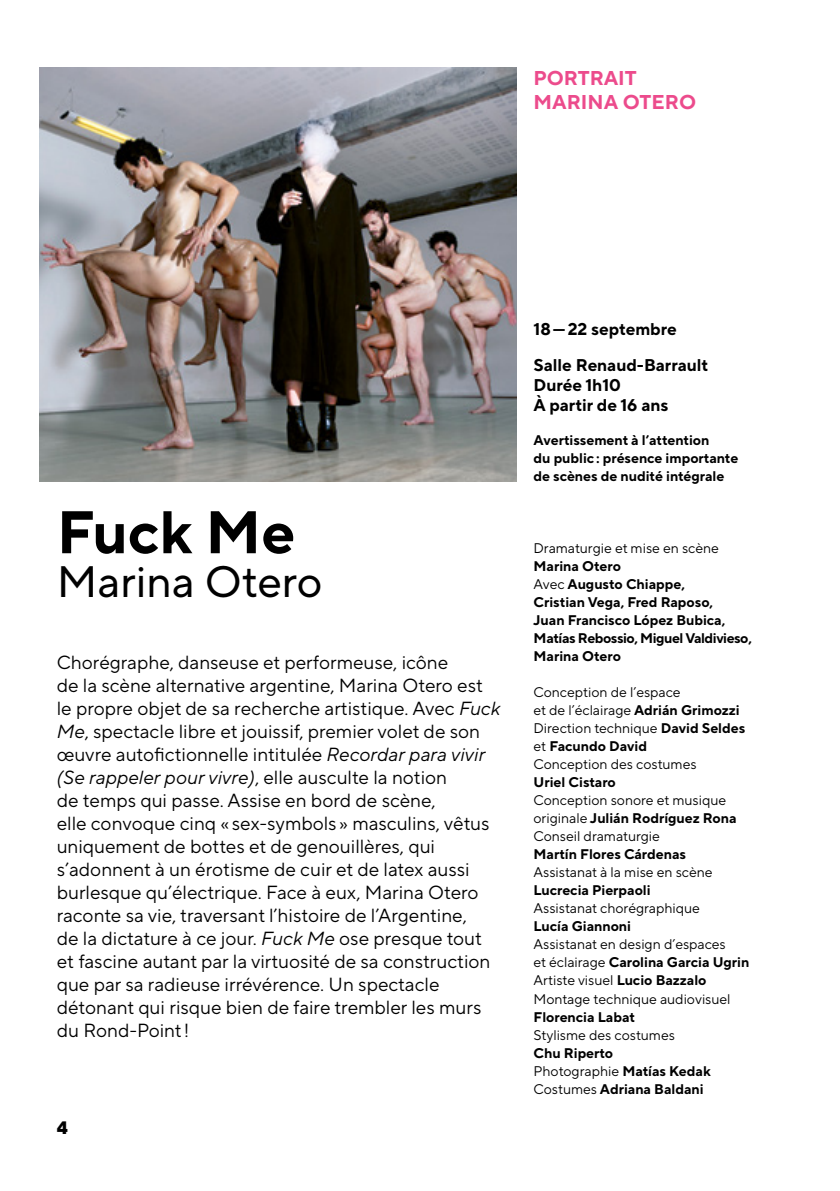
<style>
.page{position:relative;width:840px;height:1191px;background:#fff}
.page>*{position:absolute;margin:0;border:0;box-sizing:border-box;transform-origin:0 0}
.t1{font:700 60px "TT Norms Pro";color:#000}
.t2{font:44px "TT Norms Pro";color:#000}
.t3{font:700 20px/24px "TT Norms Pro";color:#ec4b8c}
.t4{font:19px/23px "TT Norms Pro";color:#000}
.t5{font:800 18px "TT Norms Pro";color:#000}
.t6{font:700 17px/35.8px "TT Norms Pro";color:#000}
.t7{font:14px/18px "TT Norms Pro";color:#000}
.t8{font:700 14px/18px "TT Norms Pro";color:#000}
.s1{font-style:italic}
.s2{font-weight:400}
.s3{font-weight:700}
</style>
<div class="page">
<img style="left:40px;top:67px;width:476px;height:414px">
<p class="t3" style="left:533px;top:66px;width:164px">PORTRAIT<br>MARINA OTERO</p>
<h1 class="t1" style="left:57px;top:488px;width:240px">Fuck Me</h1>
<h2 class="t2" style="left:57px;top:550px;width:267px">Marina Otero</h2>
<p class="t4" style="left:57px;top:650px;width:445px">Chorégraphe, danseuse et performeuse, icône<br>de la scène alternative argentine, Marina Otero est le propre objet de sa recherche artistique. Avec <span class="s1">Fuck Me</span>, spectacle libre et jouissif, premier volet de son œuvre autofictionnelle intitulée <span class="s1">Recordar para vivir (Se rappeler pour vivre)</span>, elle ausculte la notion<br>de temps qui passe. Assise en bord de scène,<br>elle convoque cinq « sex-symbols » masculins, vêtus uniquement de bottes et de genouillères, qui s’adonnent à un érotisme de cuir et de latex aussi burlesque qu’électrique. Face à eux, Marina Otero raconte sa vie, traversant l’histoire de l’Argentine,<br>de la dictature à ce jour. <span class="s1">Fuck Me</span> ose presque tout et fascine autant par la virtuosité de sa construction que par sa radieuse irrévérence. Un spectacle détonant qui risque bien de faire trembler les murs du Rond-Point!</p>
<p class="t5" style="left:57px;top:1114px;width:13px">4</p>
<p class="t6" style="left:533px;top:311px;width:176px">18—22 septembre<br>Salle Renaud-Barrault</p>
<p class="t6" style="left:533px;top:375px;width:136px;line-height:20px">Durée 1h10<br>À partir de 16 ans</p>
<p class="t8" style="left:533px;top:431px;width:206px">Avertissement à l’attention<br>du public: présence importante de scènes de nudité intégrale</p>
<p class="t7" style="left:533px;top:539px;width:187px">Dramaturgie et mise en scène</p>
<p class="t8" style="left:533px;top:557px;width:220px">Marina Otero<br><span class="s2">Avec</span> Augusto Chiappe,<br>Cristian Vega, Fred Raposo,<br>Juan Francisco López Bubica,<br>Matías Rebossio, Miguel Valdivieso,<br>Marina Otero</p>
<p class="t7" style="left:533px;top:683px;width:213px">Conception de l’espace<br>et de l’éclairage <span class="s3">Adrián Grimozzi<br></span>Direction technique <span class="s3">David Seldes </span>et <span class="s3">Facundo David<br></span>Conception des costumes</p>
<p class="t8" style="left:533px;top:773px;width:84px">Uriel Cistaro</p>
<p class="t7" style="left:533px;top:791px;width:204px">Conception sonore et musique originale <span class="s3">Julián Rodríguez Rona<br></span>Conseil dramaturgie</p>
<p class="t8" style="left:533px;top:845px;width:154px">Martín Flores Cárdenas</p>
<p class="t7" style="left:533px;top:863px;width:180px">Assistanat à la mise en scène</p>
<p class="t8" style="left:533px;top:881px;width:119px">Lucrecia Pierpaoli</p>
<p class="t7" style="left:533px;top:899px;width:168px">Assistanat chorégraphique</p>
<p class="t8" style="left:533px;top:917px;width:99px">Lucía Giannoni</p>
<p class="t7" style="left:533px;top:935px;width:217px">Assistanat en design d’espaces<br>et éclairage <span class="s3">Carolina Garcia Ugrin<br></span>Artiste visuel <span class="s3">Lucio Bazzalo<br></span>Montage technique audiovisuel</p>
<p class="t8" style="left:533px;top:1007px;width:103px">Florencia Labat</p>
<p class="t7" style="left:533px;top:1025px;width:143px">Stylisme des costumes</p>
<p class="t8" style="left:533px;top:1043px;width:179px">Chu Riperto<br><span class="s2">Photographie</span> Matías Kedak<br><span class="s2">Costumes</span> Adriana Baldani</p>
</div>
